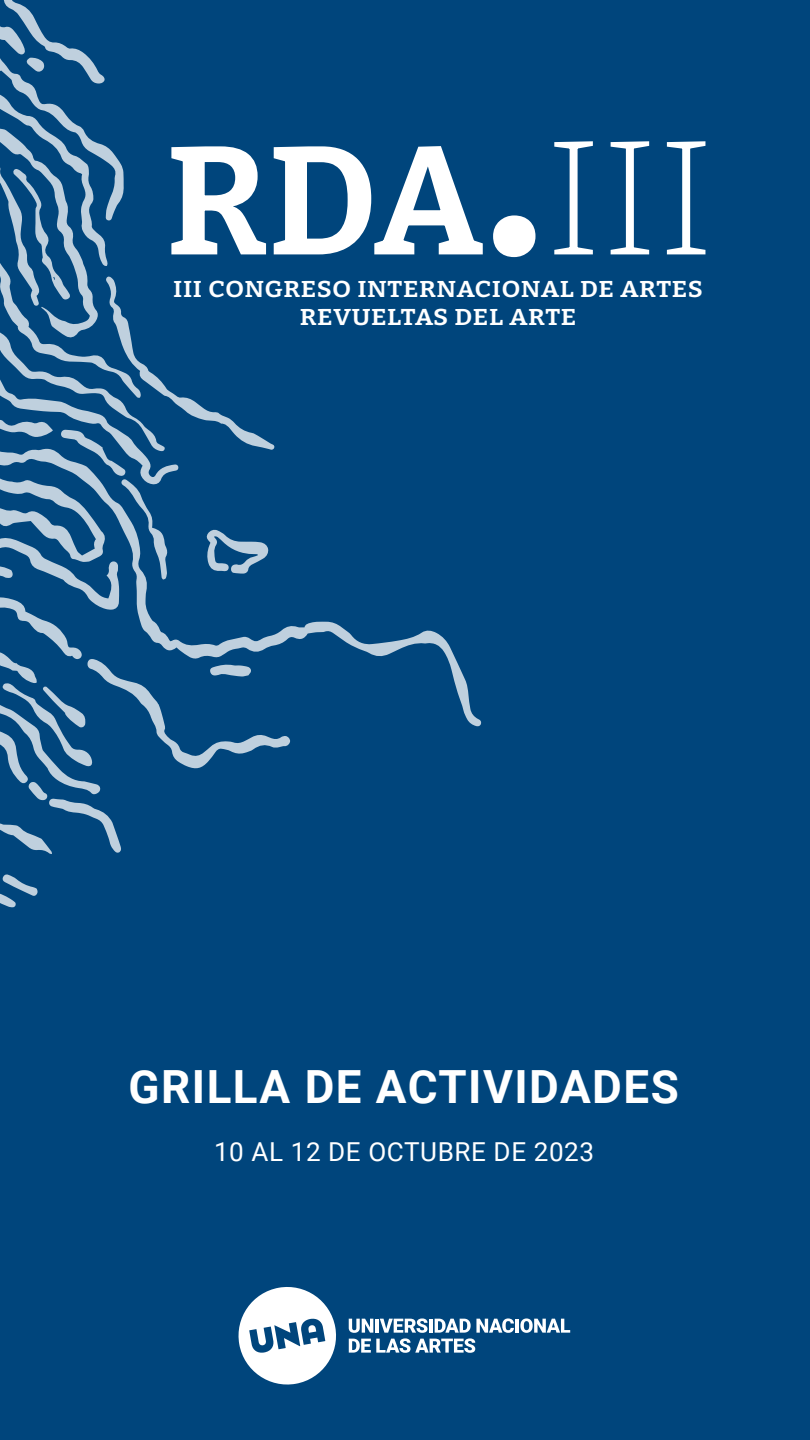
<style>
.page{position:relative;width:810px;height:1440px;background:#fff}
.page>*{position:absolute;margin:0;border:0;box-sizing:border-box;transform-origin:0 0}
.t1{font:700 45.75px "Roboto";letter-spacing:.03em;color:#fff}
.t2{font:600 27.6px/27.6px "Bitter";letter-spacing:.02em;color:#fff;text-align:center}
.t3{font:26.1px "Roboto";letter-spacing:.02em;color:#fff}
</style>
<div class="page">
<div style="left:0;top:0;width:810px;height:1439px;background:#00457c"></div>
<svg style="left:0;top:874px;width:38px;height:33px"></svg>
<svg style="left:0;top:0;width:483px;height:854px"></svg>
<svg style="left:493px;top:215px;width:43px;height:42px"></svg>
<svg style="left:554px;top:141px;width:39px;height:113px"></svg>
<svg style="left:611px;top:141px;width:38px;height:113px"></svg>
<svg style="left:667px;top:141px;width:38px;height:113px"></svg>
<svg style="left:238px;top:1287px;width:98px;height:98px"></svg>
<svg style="left:349px;top:1318px;width:24px;height:14px"></svg>
<hr style="left:375px;top:1318px;width:4px;height:14px;background:#fff">
<svg style="left:380px;top:1318px;width:47px;height:14px"></svg>
<hr style="left:429px;top:1318px;width:4px;height:14px;background:#fff">
<svg style="left:435px;top:1318px;width:79px;height:14px"></svg>
<hr style="left:515px;top:1318px;width:4px;height:14px;background:#fff">
<svg style="left:520px;top:1318px;width:50px;height:14px"></svg>
<svg style="left:349px;top:1338px;width:126px;height:14px"></svg>
<p class="t2" style="left:173px;top:272px;width:531px">III CONGRESO INTERNACIONAL DE ARTES<br>REVUELTAS DEL ARTE</p>
<h1 class="t1" style="left:129px;top:1054px;width:552px">GRILLA DE ACTIVIDADES</h1>
<p class="t3" style="left:214px;top:1133px;width:382px">10 AL 12 DE OCTUBRE DE 2023</p>
</div>
